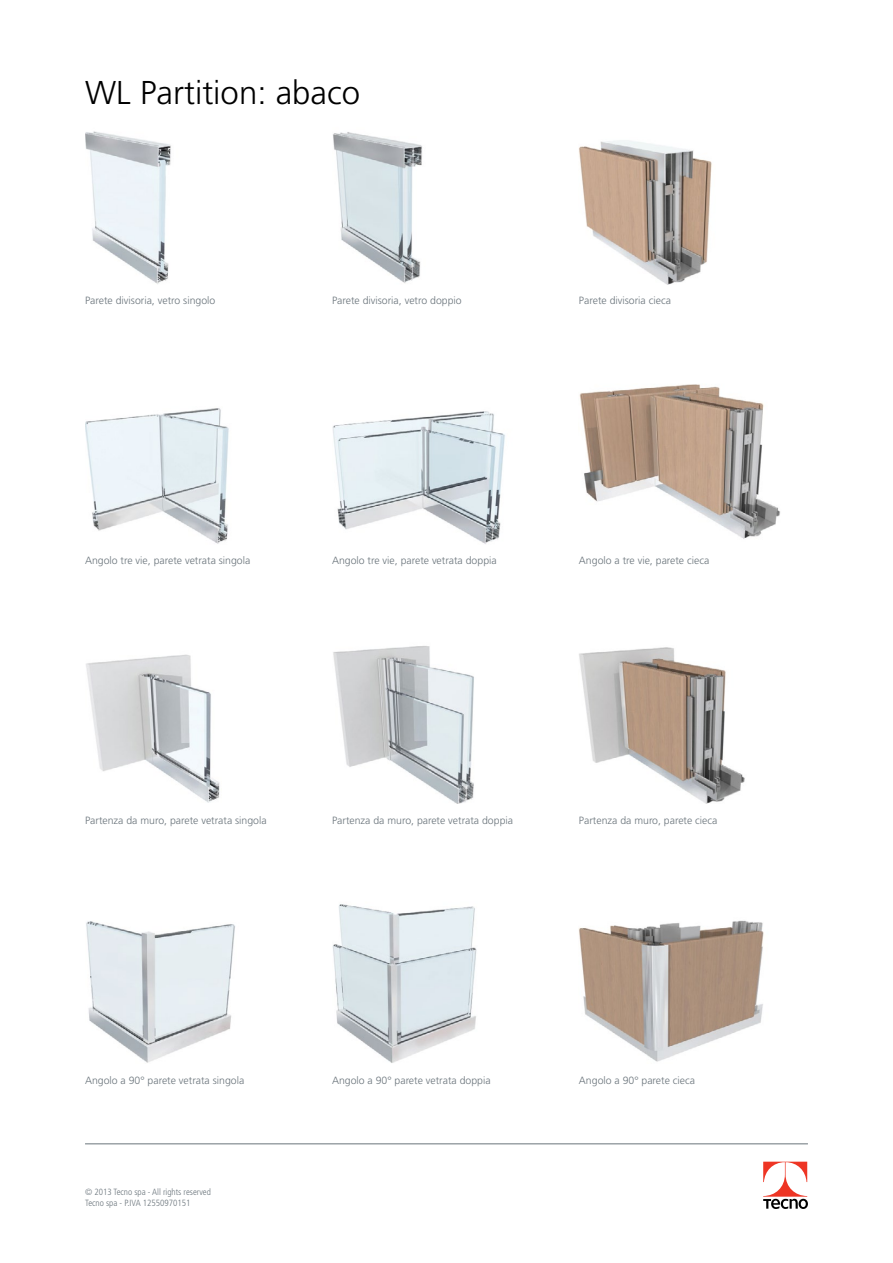
<style>
.page{position:relative;width:893px;height:1263px;background:#fff}
.page>*{position:absolute;margin:0;border:0;box-sizing:border-box;transform-origin:0 0}
.t1{font:300 33px "Frutiger LT";color:#000}
.t2{font:300 10.5px "Frutiger LT";color:#6a747b}
.t3{font:300 condensed 9px/10.8px "Frutiger LT";color:#6a747b}
</style>
<div class="page">
<svg style="left:763px;top:1162px;width:45px;height:47px"></svg>
<hr style="left:85px;top:1143px;width:723px;height:1px;background:#6a747b">
<img style="left:579px;top:647px;width:166px;height:157px">
<img style="left:579px;top:384px;width:201px;height:155px">
<img style="left:85px;top:131px;width:86px;height:153px">
<img style="left:86px;top:654px;width:134px;height:149px">
<img style="left:333px;top:132px;width:89px;height:151px">
<img style="left:86px;top:921px;width:149px;height:142px">
<img style="left:332px;top:904px;width:145px;height:159px">
<img style="left:85px;top:408px;width:144px;height:136px">
<img style="left:579px;top:140px;width:133px;height:144px">
<img style="left:579px;top:920px;width:185px;height:142px">
<img style="left:332px;top:411px;width:173px;height:133px">
<img style="left:333px;top:646px;width:141px;height:158px">
<h1 class="t1" style="left:85px;top:74px;width:276px">WL Partition: abaco</h1>
<p class="t2" style="left:85px;top:295px;width:132px">Parete divisoria, vetro singolo</p>
<p class="t2" style="left:332px;top:295px;width:131px">Parete divisoria, vetro doppio</p>
<p class="t2" style="left:579px;top:295px;width:93px">Parete divisoria cieca</p>
<p class="t2" style="left:85px;top:554px;width:167px">Angolo tre vie, parete vetrata singola</p>
<p class="t2" style="left:332px;top:554px;width:166px">Angolo tre vie, parete vetrata doppia</p>
<p class="t2" style="left:579px;top:554px;width:132px">Angolo a tre vie, parete cieca</p>
<p class="t2" style="left:85px;top:814px;width:183px">Partenza da muro, parete vetrata singola</p>
<p class="t2" style="left:332px;top:814px;width:183px">Partenza da muro, parete vetrata doppia</p>
<p class="t2" style="left:579px;top:814px;width:140px">Partenza da muro, parete cieca</p>
<p class="t2" style="left:85px;top:1074px;width:161px">Angolo a 90° parete vetrata singola</p>
<p class="t3" style="left:85px;top:1187px;width:127px">© 2013 Tecno spa - All rights reserved<br>Tecno spa - P.IVA 12550970151</p>
<p class="t2" style="left:332px;top:1074px;width:160px">Angolo a 90° parete vetrata doppia</p>
<p class="t2" style="left:579px;top:1074px;width:118px">Angolo a 90° parete cieca</p>
</div>
